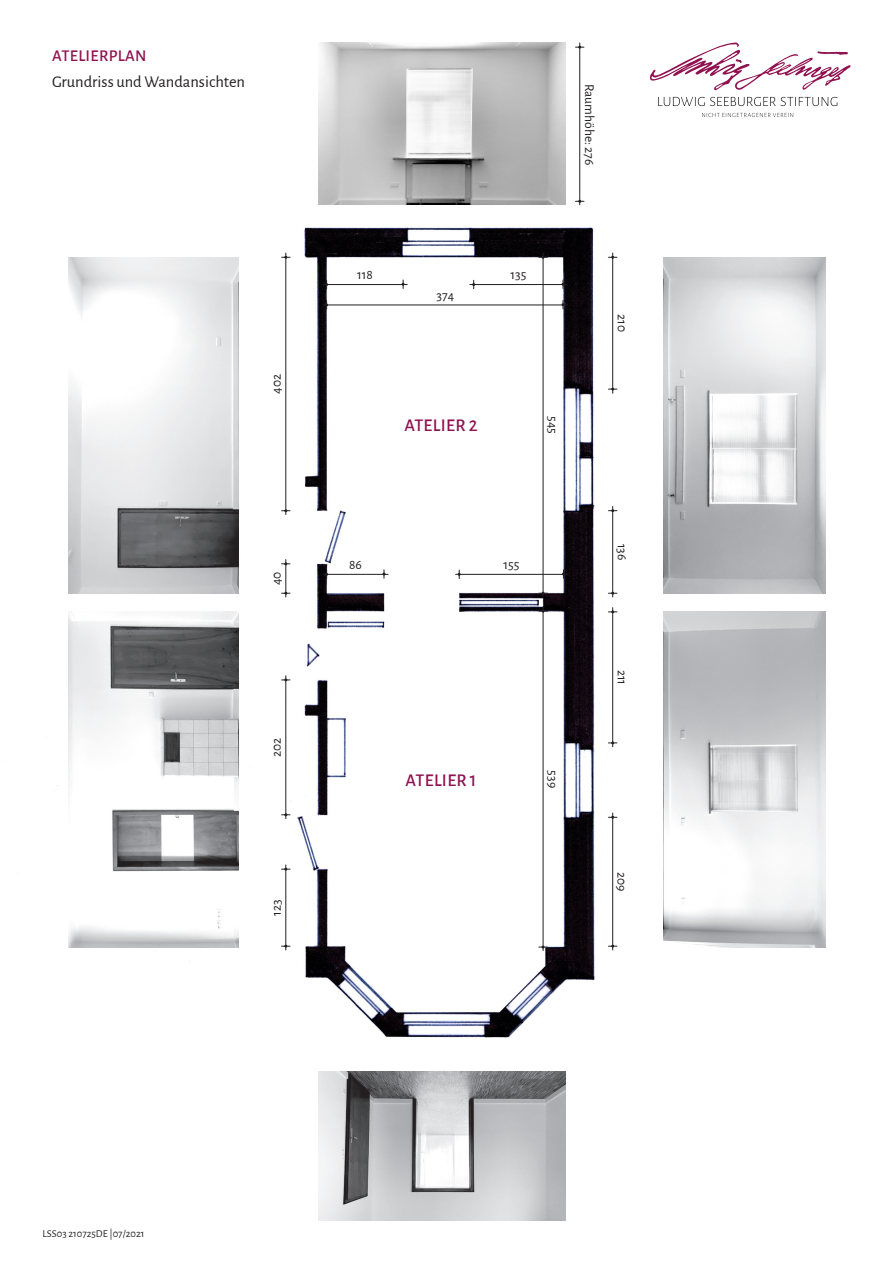
<style>
.page{position:relative;width:893px;height:1263px;background:#fff}
.page>*{position:absolute;margin:0;border:0;box-sizing:border-box;transform-origin:0 0}
.t1{font:500 18px "Alegreya Sans";letter-spacing:.02em;color:#901150}
.t2{font:16.5px "Alegreya Sans";color:#231f20}
.t3{font:500 16.5px "Alegreya Sans";letter-spacing:.02em;color:#901150}
.t4{font:13.5px "Alegreya Sans";color:#231f20}
.t5{font:10.5px "Alegreya Sans";color:#231f20}
</style>
<div class="page">
<img style="left:57px;top:42px;width:794px;height:1179px">
<svg style="left:702px;top:113px;width:91px;height:4px"></svg>
<svg style="left:658px;top:97px;width:179px;height:9px"></svg>
<svg style="left:649px;top:42px;width:201px;height:49px"></svg>
<hr style="left:612px;top:253px;width:1px;height:140px;background:#231f20">
<hr style="left:579px;top:43px;width:1px;height:162px;background:#231f20">
<hr style="left:285px;top:253px;width:1px;height:262px;background:#231f20">
<hr style="left:285px;top:560px;width:1px;height:37px;background:#231f20">
<hr style="left:285px;top:865px;width:1px;height:85px;background:#231f20">
<hr style="left:285px;top:676px;width:1px;height:143px;background:#231f20">
<hr style="left:612px;top:813px;width:1px;height:137px;background:#231f20">
<hr style="left:612px;top:506px;width:1px;height:91px;background:#231f20">
<hr style="left:612px;top:608px;width:1px;height:139px;background:#231f20">
<svg style="left:608px;top:256px;width:9px;height:3px"></svg>
<svg style="left:575px;top:46px;width:9px;height:3px"></svg>
<svg style="left:282px;top:256px;width:8px;height:3px"></svg>
<svg style="left:282px;top:562px;width:8px;height:3px"></svg>
<svg style="left:282px;top:868px;width:8px;height:3px"></svg>
<svg style="left:282px;top:678px;width:8px;height:3px"></svg>
<svg style="left:608px;top:816px;width:9px;height:3px"></svg>
<svg style="left:608px;top:509px;width:9px;height:3px"></svg>
<svg style="left:608px;top:610px;width:9px;height:3px"></svg>
<svg style="left:608px;top:388px;width:9px;height:3px"></svg>
<svg style="left:575px;top:200px;width:9px;height:3px"></svg>
<svg style="left:282px;top:509px;width:8px;height:3px"></svg>
<svg style="left:282px;top:592px;width:8px;height:3px"></svg>
<svg style="left:282px;top:945px;width:8px;height:3px"></svg>
<svg style="left:282px;top:813px;width:8px;height:3px"></svg>
<svg style="left:608px;top:945px;width:9px;height:3px"></svg>
<svg style="left:608px;top:592px;width:9px;height:3px"></svg>
<svg style="left:608px;top:741px;width:9px;height:3px"></svg>
<hr style="left:323px;top:284px;width:84px;height:1px;background:#231f20">
<hr style="left:323px;top:574px;width:65px;height:1px;background:#231f20">
<hr style="left:456px;top:574px;width:112px;height:1px;background:#231f20">
<hr style="left:323px;top:305px;width:244px;height:1px;background:#231f20">
<hr style="left:470px;top:284px;width:97px;height:1px;background:#231f20">
<svg style="left:325px;top:280px;width:3px;height:9px"></svg>
<svg style="left:325px;top:570px;width:3px;height:9px"></svg>
<svg style="left:458px;top:570px;width:3px;height:9px"></svg>
<svg style="left:325px;top:301px;width:3px;height:8px"></svg>
<svg style="left:402px;top:280px;width:3px;height:8px"></svg>
<svg style="left:382px;top:570px;width:3px;height:8px"></svg>
<svg style="left:562px;top:570px;width:3px;height:8px"></svg>
<svg style="left:561px;top:300px;width:3px;height:9px"></svg>
<svg style="left:472px;top:280px;width:3px;height:9px"></svg>
<svg style="left:561px;top:280px;width:3px;height:8px"></svg>
<hr style="left:543px;top:253px;width:1px;height:344px;background:#231f20">
<hr style="left:543px;top:607px;width:1px;height:343px;background:#231f20">
<svg style="left:539px;top:256px;width:8px;height:3px"></svg>
<svg style="left:539px;top:610px;width:8px;height:3px"></svg>
<svg style="left:539px;top:592px;width:8px;height:3px"></svg>
<svg style="left:539px;top:945px;width:8px;height:3px"></svg>
<img style="left:318px;top:43px;width:248px;height:161px">
<img style="left:318px;top:1071px;width:248px;height:149px">
<img style="left:664px;top:257px;width:161px;height:336px">
<img style="left:68px;top:257px;width:171px;height:336px">
<img style="left:664px;top:611px;width:161px;height:336px">
<img style="left:68px;top:611px;width:171px;height:336px">
<p class="t3" style="left:52px;top:44px;width:96px">ATELIERPLAN</p>
<p class="t2" style="left:52px;top:71px;width:195px">Grundriss und Wandansichten</p>
<p class="t4" style="left:267px;top:394px;width:21px;rotate:-90deg">402</p>
<p class="t4" style="left:267px;top:585px;width:15px;rotate:-90deg">40</p>
<p class="t4" style="left:267px;top:757px;width:21px;rotate:-90deg">202</p>
<p class="t4" style="left:267px;top:916px;width:18px;rotate:-90deg">123</p>
<p class="t4" style="left:599px;top:84px;width:83px;rotate:90deg">Raumhöhe: 276</p>
<p class="t4" style="left:357px;top:266px;width:17px">118</p>
<p class="t4" style="left:436px;top:286px;width:19px">374</p>
<p class="t4" style="left:511px;top:266px;width:17px">135</p>
<p class="t1" style="left:404px;top:413px;width:75px">ATELIER 2</p>
<p class="t4" style="left:562px;top:416px;width:19px;rotate:90deg">545</p>
<p class="t4" style="left:632px;top:314px;width:19px;rotate:90deg">210</p>
<p class="t4" style="left:349px;top:555px;width:14px">86</p>
<p class="t4" style="left:504px;top:555px;width:17px">155</p>
<p class="t1" style="left:406px;top:767px;width:72px">ATELIER 1</p>
<p class="t4" style="left:562px;top:770px;width:19px;rotate:90deg">539</p>
<p class="t4" style="left:632px;top:544px;width:18px;rotate:90deg">136</p>
<p class="t4" style="left:632px;top:670px;width:17px;rotate:90deg">211</p>
<p class="t4" style="left:631px;top:872px;width:21px;rotate:90deg">209</p>
<p class="t5" style="left:43px;top:1227px;width:103px">LSS03 210725DE |07/2021</p>
</div>
